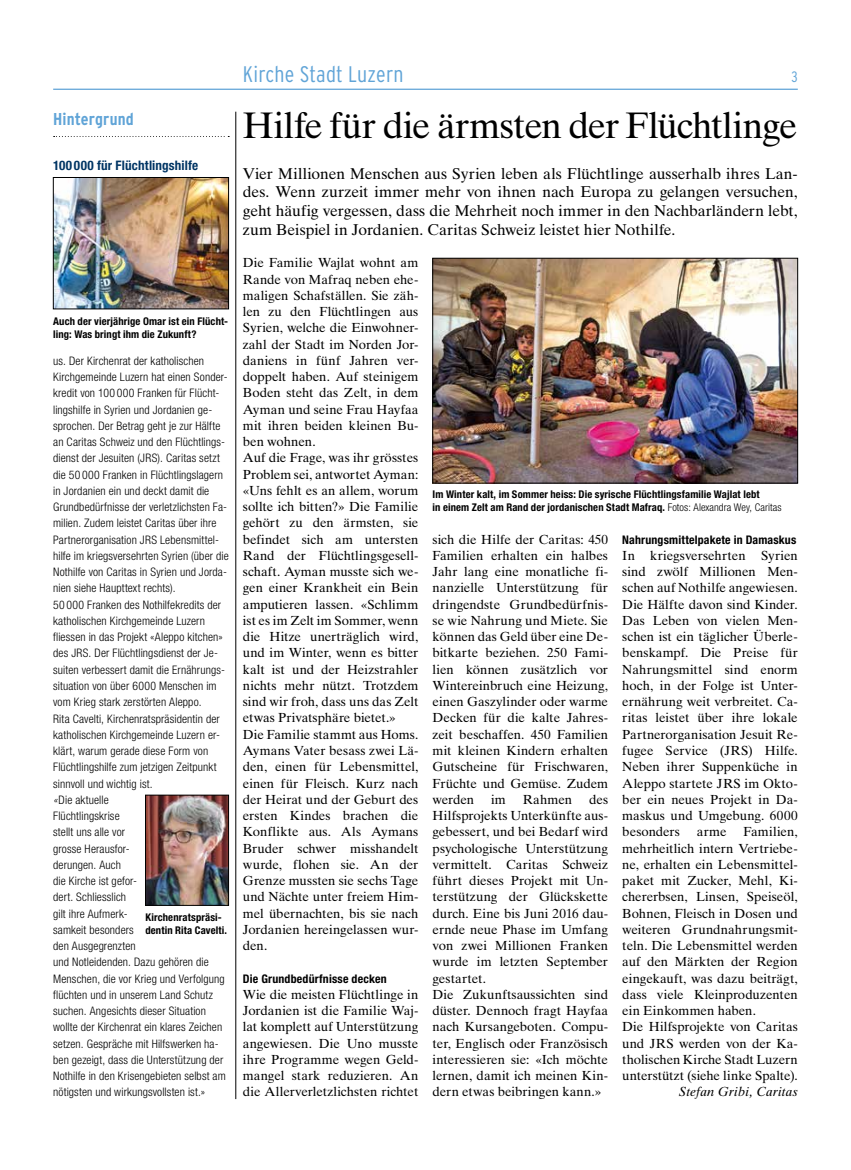
<style>
.page{position:relative;width:851px;height:1170px;background:#fff}
.page>*{position:absolute;margin:0;border:0;box-sizing:border-box;transform-origin:0 0}
.t1{font:36.88px "Times Ten LT Std";letter-spacing:-.02em;color:#000}
.t2{font:300 condensed 22.5px "Interstate";letter-spacing:.01em;color:#60a4d7}
.t3{font:700 condensed 17.12px "Interstate";letter-spacing:.005em;color:#60a4d7}
.t4{font:15.62px/18.8px "Times Ten LT Std";letter-spacing:-.005em;color:#000;text-align:justify}
.t5{font:300 condensed 15px "Interstate";color:#60a4d7}
.t6{font:13.12px/16.2px "Times Ten LT Std";color:#000}
.t7{font:700 condensed 13.12px "Helvetica Neue LT Std";letter-spacing:.01em;color:#003564}
.t8{font:italic 13.12px "Times Ten LT Std";letter-spacing:.015em;color:#000}
.t9{font:700 condensed 11.88px "Helvetica Neue LT Std";letter-spacing:.015em;color:#000}
.t10{font:300 condensed 11.75px/16.2px "Helvetica Neue LT Std";letter-spacing:.01em;color:#000}
.t11{font:700 condensed 10.62px/12.8px "Helvetica Neue LT Std";letter-spacing:.01em;color:#000}
.s1{font-style:italic}
.s2{font-weight:300}
</style>
<div class="page">
<hr style="left:53px;top:89px;width:744px;height:1px;background:#60a4d7">
<img style="left:434px;top:260px;width:361px;height:221px">
<div style="left:432px;top:258px;width:365px;height:225px;border:1px solid #000"></div>
<hr style="left:235px;top:112px;width:1px;height:986px;background:#000">
<svg style="left:54px;top:136px;width:175px;height:1px"></svg>
<img style="left:147px;top:797px;width:80px;height:106px">
<div style="left:145px;top:795px;width:84px;height:110px;border:1px solid #000"></div>
<img style="left:55px;top:179px;width:172px;height:128px">
<div style="left:53px;top:177px;width:176px;height:132px;border:1px solid #000"></div>
<h3 class="t3" style="left:53px;top:110px;width:82px">Hintergrund</h3>
<p class="t7" style="left:53px;top:157px;width:147px">100 000 für Flüchtlingshilfe</p>
<p class="t11" style="left:53px;top:315px;width:176px">Auch der vierjährige Omar ist ein Flücht&shy;ling: Was bringt ihm die Zukunft?</p>
<p class="t10" style="left:53px;top:352px;width:177px">us. Der Kirchenrat der katholischen Kirchgemeinde Luzern hat einen Sonder&shy;kredit von 100 000 Franken für Flücht&shy;lingshilfe in Syrien und Jordanien ge&shy;sprochen. Der Betrag geht je zur Hälfte an Caritas Schweiz und den Flüchtlings&shy;dienst der Jesuiten (JRS). Caritas setzt die 50 000 Franken in Flüchtlingslagern in Jordanien ein und deckt damit die Grundbedürfnisse der verletzlichsten Fa&shy;milien. Zudem leistet Caritas über ihre Partnerorganisation JRS Lebensmittel&shy;hilfe im kriegsversehrten Syrien (über die Nothilfe von Caritas in Syrien und Jorda&shy;nien siehe Haupttext rechts).<br>50 000 Franken des Nothilfekredits der katholischen Kirchgemeinde Luzern fliessen in das Projekt «Aleppo kitchen» des JRS. Der Flüchtlingsdienst der Je&shy;suiten verbessert damit die Ernährungs&shy;situation von über 6000 Menschen im vom Krieg stark zerstörten Aleppo.<br>Rita Cavelti, Kirchenratspräsidentin der katholischen Kirchgemeinde Luzern er&shy;klärt, warum gerade diese Form von Flüchtlingshilfe zum jetzigen Zeitpunkt sinnvoll und wichtig ist.<br><span class="s1">«</span>Die aktuelle<br>Flüchtlingskrise<br>stellt uns alle vor<br>grosse Herausfor-<br>derungen. Auch<br>die Kirche ist gefor-<br>dert. Schliesslich<br>gilt ihre Aufmerk-<br>samkeit besonders<br>den Ausgegrenzten<br>und Notleidenden. Dazu gehören die Menschen, die vor Krieg und Verfolgung flüchten und in unserem Land Schutz suchen. Angesichts dieser Situation wollte der Kirchenrat ein klares Zeichen setzen. Gespräche mit Hilfswerken ha&shy;ben gezeigt, dass die Unterstützung der Nothilfe in den Krisengebieten selbst am nötigsten und wirkungsvollsten ist.»</p>
<p class="t11" style="left:145px;top:910px;width:83px">Kirchenratspräsi&shy;dentin Rita Cavelti.</p>
<h2 class="t2" style="left:243px;top:62px;width:162px">Kirche Stadt Luzern</h2>
<p class="t5" style="left:791px;top:68px;width:8px">3</p>
<h1 class="t1" style="left:243px;top:104px;width:556px">Hilfe für die ärmsten der Flüchtlinge</h1>
<p class="t4" style="left:243px;top:164px;width:556px">Vier Millionen Menschen aus Syrien leben als Flüchtlinge ausserhalb ihres Lan&shy;des. Wenn zurzeit immer mehr von ihnen nach Europa zu gelangen versuchen, geht häufig vergessen, dass die Mehrheit noch immer in den Nachbarländern lebt, zum Beispiel in Jordanien. Caritas Schweiz leistet hier Nothilfe.</p>
<p class="t6" style="left:243px;top:254px;width:177px">Die Familie Wajlat wohnt am<br>Rande von Mafraq neben ehe&shy;maligen Schafställen. Sie zäh&shy;len zu den Flüchtlingen aus<br>Syrien, welche die Einwohner&shy;zahl der Stadt im Norden Jor&shy;daniens in fünf Jahren ver&shy;doppelt haben. Auf steinigem<br>Boden steht das Zelt, in dem<br>Ayman und seine Frau Hayfaa mit ihren beiden kleinen Bu&shy;ben wohnen.<br>Auf die Frage, was ihr grösstes<br>Problem sei, antwortet Ayman: «Uns fehlt es an allem, worum sollte ich bitten?» Die Familie gehört zu den ärmsten, sie befindet sich am untersten<br>Rand der Flüchtlingsgesell&shy;schaft. Ayman musste sich we&shy;gen einer Krankheit ein Bein amputieren lassen. «Schlimm ist es im Zelt im Sommer, wenn die Hitze unerträglich wird, und im Winter, wenn es bitter kalt ist und der Heizstrahler nichts mehr nützt. Trotzdem sind wir froh, dass uns das Zelt etwas Privatsphäre bietet.»<br>Die Familie stammt aus Homs.<br>Aymans Vater besass zwei Lä&shy;den, einen für Lebensmittel, einen für Fleisch. Kurz nach der Heirat und der Geburt des ersten Kindes brachen die<br>Konflikte aus. Als Aymans<br>Bruder schwer misshandelt wurde, flohen sie. An der<br>Grenze mussten sie sechs Tage und Nächte unter freiem Him&shy;mel übernachten, bis sie nach<br>Jordanien hereingelassen wur&shy;den.</p>
<p class="t9" style="left:243px;top:971px;width:145px">Die Grundbedürfnisse decken</p>
<p class="t6" style="left:243px;top:986px;width:177px;text-align:justify">Wie die meisten Flüchtlinge in Jordanien ist die Familie Waj&shy;lat komplett auf Unterstützung angewiesen. Die Uno musste ihre Programme wegen Geld&shy;mangel stark reduzieren. An die Allerverletzlichsten richtet</p>
<p class="t11" style="left:432px;top:488px;width:350px">Im Winter kalt, im Sommer heiss: Die syrische Flüchtlingsfamilie Wajlat lebt<br>in einem Zelt am Rand der jordanischen Stadt Mafraq. <span class="s2">Fotos: Alexandra Wey, Caritas</span></p>
<p class="t6" style="left:432px;top:531px;width:177px;text-align:justify">sich die Hilfe der Caritas: 450<br>Familien erhalten ein halbes Jahr lang eine monatliche fi&shy;nanzielle Unterstützung für dringendste Grundbedürfnis&shy;se wie Nahrung und Miete. Sie können das Geld über eine De&shy;bitkarte beziehen. 250 Fami&shy;lien können zusätzlich vor Wintereinbruch eine Heizung, einen Gaszylinder oder warme Decken für die kalte Jahres&shy;zeit beschaffen. 450 Familien mit kleinen Kindern erhalten Gutscheine für Frischwaren, Früchte und Gemüse. Zudem werden</p>
<p class="t9" style="left:622px;top:532px;width:175px">Nahrungsmittelpakete in Damaskus</p>
<p class="t6" style="left:622px;top:547px;width:177px;text-align:justify">In kriegsversehrten Syrien sind zwölf Millionen Men&shy;schen auf Nothilfe angewiesen.<br>Die Hälfte davon sind Kinder.<br>Das Leben von vielen Men&shy;schen ist ein täglicher Überle&shy;benskampf. Die Preise für Nahrungsmittel sind enorm hoch, in der Folge ist Unter&shy;ernährung weit verbreitet. Ca&shy;ritas leistet über ihre lokale Partnerorganisation Jesuit Re&shy;fugee Service (JRS) Hilfe.<br>Neben ihrer Suppenküche in Aleppo startete JRS im Okto&shy;ber ein neues Projekt in Da&shy;maskus und Umgebung. 6000 besonders</p>
<p class="t6" style="left:432px;top:791px;width:177px;text-indent:156px">des<br>Hilfsprojekts Unterkünfte aus&shy;gebessert, und bei Bedarf wird psychologische Unterstützung vermittelt. Caritas Schweiz führt dieses Projekt mit Un&shy;terstützung der Glückskette durch. Eine bis Juni 2016 dau&shy;ernde neue Phase im Umfang von zwei Millionen Franken wurde im letzten September gestartet.<br>Die Zukunftsaussichten sind düster. Dennoch fragt Hayfaa nach Kursangeboten. Compu&shy;ter, Englisch oder Französisch interessieren sie: «Ich möchte lernen, damit ich meinen Kin&shy;dern etwas beibringen kann.»</p>
<p class="t6" style="left:491px;top:791px;width:16px">im</p>
<p class="t6" style="left:522px;top:791px;width:51px">Rahmen</p>
<p class="t6" style="left:622px;top:823px;width:177px;text-indent:121px">Familien, mehrheitlich intern Vertriebe&shy;ne, erhalten ein Lebensmittel&shy;paket mit Zucker, Mehl, Ki&shy;chererbsen, Linsen, Speiseöl,<br>Bohnen, Fleisch in Dosen und weiteren Grundnahrungsmit&shy;teln. Die Lebensmittel werden auf den Märkten der Region eingekauft, was dazu beiträgt, dass viele Kleinproduzenten ein Einkommen haben.<br>Die Hilfsprojekte von Caritas und JRS werden von der Ka&shy;tholischen Kirche Stadt Luzern unterstützt (siehe linke Spalte).</p>
<p class="t8" style="left:678px;top:1084px;width:120px">Stefan Gribi, Caritas</p>
<p class="t6" style="left:696px;top:823px;width:31px">arme</p>
</div>
